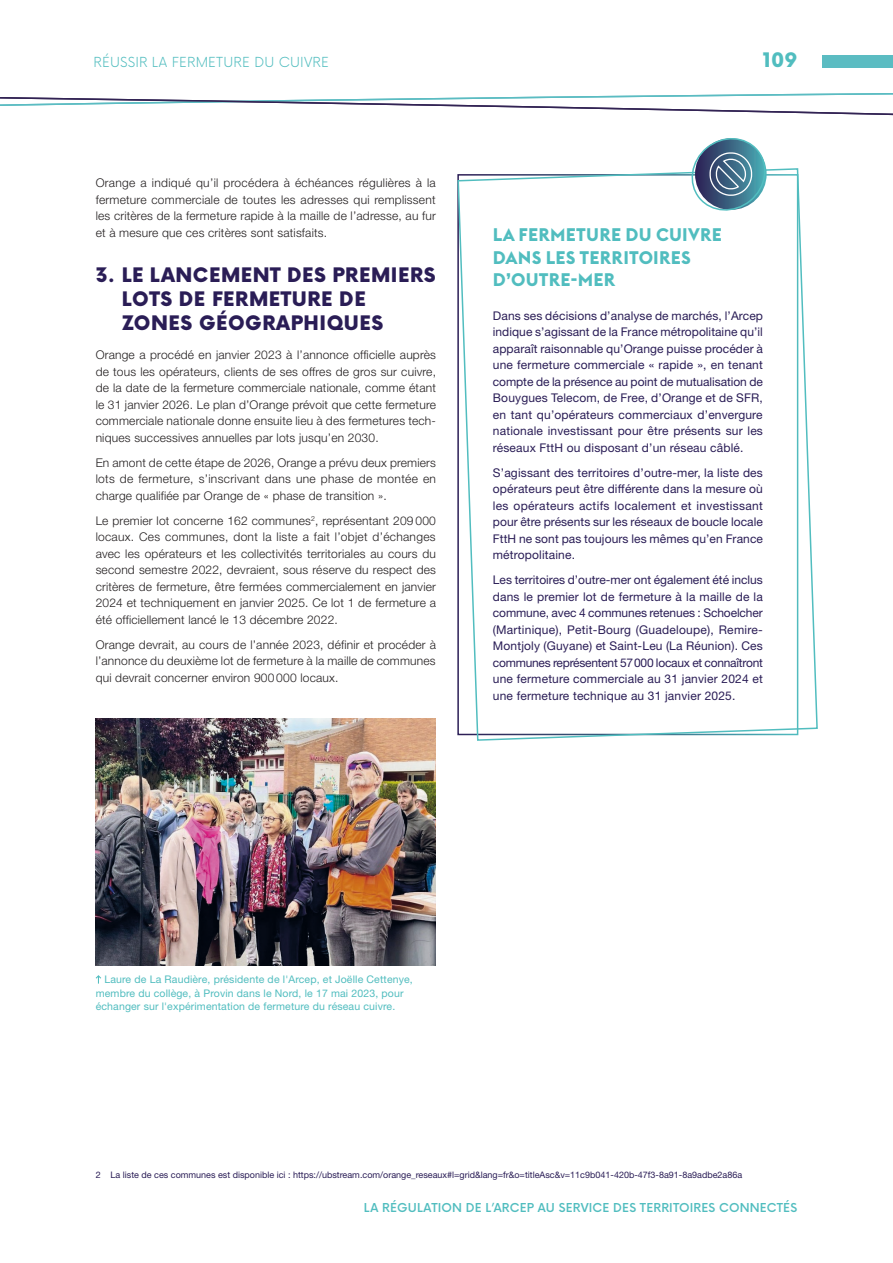
<style>
.page{position:relative;width:893px;height:1263px;background:#fff}
.page>*{position:absolute;margin:0;border:0;box-sizing:border-box;transform-origin:0 0}
.ST1{font:900 19.5px/24px "Now Alt";letter-spacing:.03em;color:#2a1d56}
.t1{font:900 19.5px "Now Alt";color:#51bdbf}
.Encart_Titre{font:700 18px/22.5px "Euclid Flex";letter-spacing:.01em;color:#51bdbf}
.t2{font:300 13.5px "Now Alt";letter-spacing:.015em;color:#51bdbf}
.Txt_courant_OK{font:300 12px/16.5px "Helvetica Neue LT Std";letter-spacing:.015em;color:#231f20;text-align:justify}
.Encart_Txt{font:12px/16.5px "Helvetica Neue LT Std";letter-spacing:.015em;color:#2a1d56;text-align:justify}
.t3{font:500 12px "Now Alt";letter-spacing:.015em;color:#51bdbf}
.Légende{font:10.5px/13.5px "Helvetica Neue LT Std";letter-spacing:.015em;color:#51bdbf}
.Notes{font:9px "Helvetica Neue LT Std";color:#2a1d56}
</style>
<div class="page">
<svg style="left:0;top:93px;width:893px;height:23px"></svg>
<svg style="left:457px;top:168px;width:361px;height:573px"></svg>
<svg style="left:687px;top:138px;width:83px;height:76px"></svg>
<img style="left:96px;top:719px;width:340px;height:247px">
<svg style="left:96px;top:975px;width:5px;height:8px"></svg>
<div style="left:822px;top:55px;width:71px;height:12px;background:#5bbcc2"></div>
<p class="t2" style="left:93px;top:52px;width:237px">RÉUSSIR LA FERMETURE DU CUIVRE</p>
<h1 class="t1" style="left:763px;top:46px;width:36px">109</h1>
<p class="Txt_courant_OK" style="left:96px;top:174px;width:342px">Orange a indiqué qu’il procédera à échéances régulières à la fermeture commerciale de toutes les adresses qui remplissent les critères de la fermeture rapide à la maille de l’adresse, au fur et à mesure que ces critères sont satisfaits.</p>
<p class="ST1" style="left:122px;top:263px;width:315px;text-indent:-26px">3. LE LANCEMENT DES PREMIERS<br>LOTS DE FERMETURE DE<br>ZONES GÉOGRAPHIQUES</p>
<p class="Txt_courant_OK" style="left:96px;top:346px;width:342px">Orange a procédé en janvier 2023 à l’annonce officielle auprès de tous les opérateurs, clients de ses offres de gros sur cuivre, de la date de la fermeture commerciale nationale, comme étant le 31 janvier 2026. Le plan d’Orange prévoit que cette fermeture commerciale nationale donne ensuite lieu à des fermetures tech&shy;niques successives annuelles par lots jusqu’en 2030.</p>
<p class="Txt_courant_OK" style="left:96px;top:454px;width:342px">En amont de cette étape de 2026, Orange a prévu deux premiers lots de fermeture, s’inscrivant dans une phase de montée en charge qualifiée par Orange de « phase de transition ».</p>
<p class="Txt_courant_OK" style="left:96px;top:512px;width:342px">Le premier lot concerne 162 communes<sup>2</sup>, représentant 209 000 locaux. Ces communes, dont la liste a fait l’objet d’échanges avec les opérateurs et les collectivités territoriales au cours du second semestre 2022, devraient, sous réserve du respect des critères de fermeture, être fermées commercialement en janvier 2024 et techniquement en janvier 2025. Ce lot 1 de fermeture a été officiellement lancé le 13 décembre 2022.</p>
<p class="Txt_courant_OK" style="left:96px;top:636px;width:342px">Orange devrait, au cours de l’année 2023, définir et procéder à l’annonce du deuxième lot de fermeture à la maille de communes qui devrait concerner environ 900 000 locaux.</p>
<p class="Encart_Titre" style="left:493px;top:224px;width:231px">LA FERMETURE DU CUIVRE<br>DANS LES TERRITOIRES<br>D’OUTRE-MER</p>
<p class="Encart_Txt" style="left:493px;top:307px;width:272px">Dans ses décisions d’analyse de marchés, l’Arcep indique s’agissant de la France métropolitaine qu’il apparaît raisonnable qu’Orange puisse procéder à une fermeture commerciale « rapide », en tenant compte de la présence au point de mutualisation de Bouygues Telecom, de Free, d’Orange et de SFR, en tant qu’opérateurs commerciaux d’envergure nationale investissant pour être présents sur les réseaux FttH ou disposant d’un réseau câblé.</p>
<p class="Encart_Txt" style="left:493px;top:464px;width:272px">S’agissant des territoires d’outre-mer, la liste des opérateurs peut être différente dans la mesure où les opérateurs actifs localement et investissant pour être présents sur les réseaux de boucle locale FttH ne sont pas toujours les mêmes qu’en France métropolitaine.</p>
<p class="Encart_Txt" style="left:493px;top:571px;width:272px">Les territoires d’outre-mer ont également été inclus dans le premier lot de fermeture à la maille de la commune, avec 4 communes retenues : Schoelcher (Martinique), Petit-Bourg (Guadeloupe), Remire-Montjoly (Guyane) et Saint-Leu (La Réunion). Ces communes représentent 57000 locaux et connaîtront une fermeture commerciale au 31 janvier 2024 et une fermeture technique au 31 janvier 2025.</p>
<p class="Légende" style="left:96px;top:972px;width:319px;text-indent:9px">Laure de La Raudière, présidente de l'Arcep, et Joëlle Cettenye, membre du collège, à Provin dans le Nord, le 17 mai 2023, pour échanger sur l'expérimentation de fermeture du réseau cuivre.</p>
<p class="Notes" style="left:96px;top:1169px;width:648px">2 La liste de ces communes est disponible ici : https://ubstream.com/orange_reseaux#l=grid&amp;lang=fr&amp;o=titleAsc&amp;v=11c9b041-420b-47f3-8a91-8a9adbe2a86a</p>
<p class="t3" style="left:364px;top:1198px;width:435px">LA RÉGULATION DE L’ARCEP AU SERVICE DES TERRITOIRES CONNECTÉS</p>
</div>
